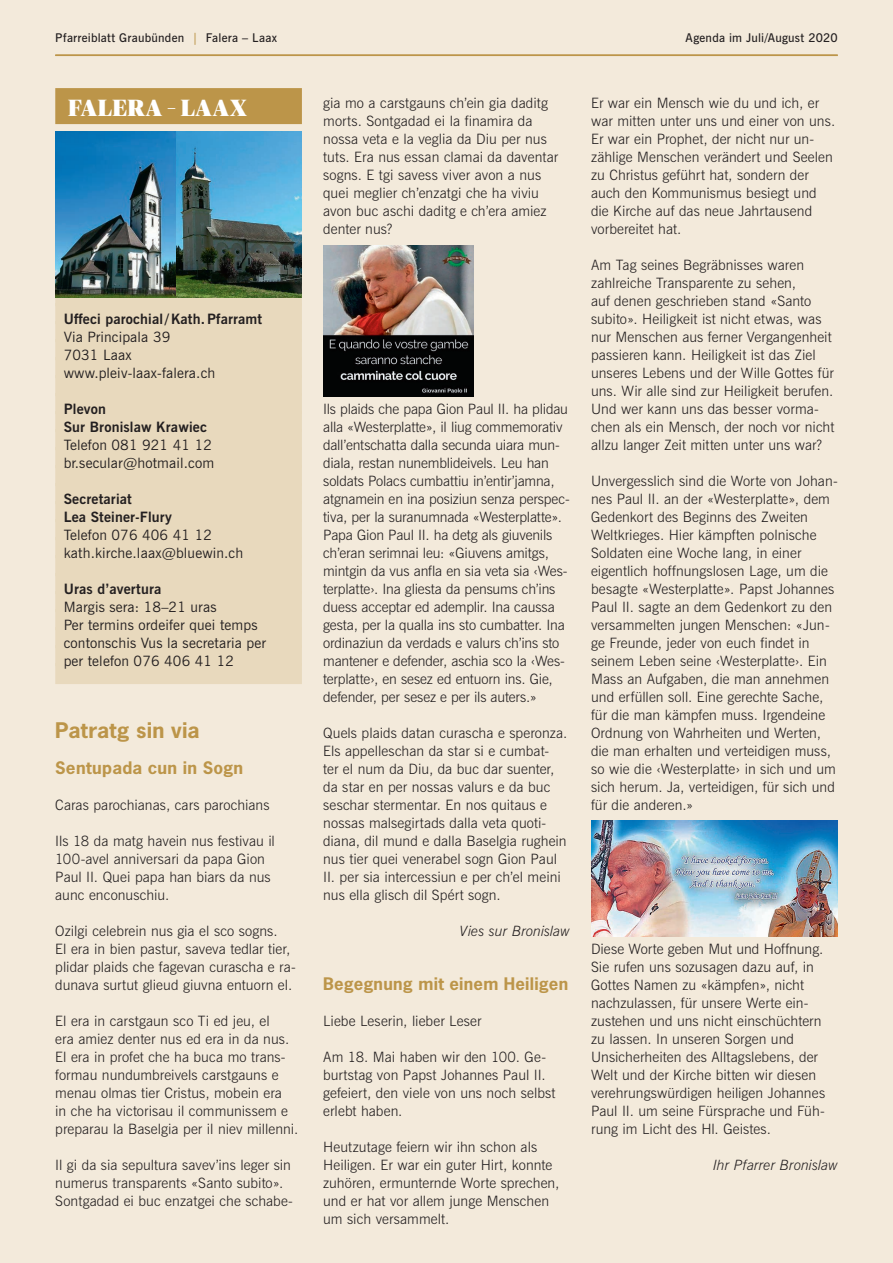
<style>
.page{position:relative;width:893px;height:1263px;background:#f3eadb}
.page>*{position:absolute;margin:0;border:0;box-sizing:border-box;transform-origin:0 0}
.t1{font:900 23.4px "Publico Banner";color:#fff}
.t2{font:700 20.25px "News Gothic";letter-spacing:.01em;color:#bc9549;scale:1.05 1}
.t3{font:700 16.35px "News Gothic";letter-spacing:.015em;color:#bc9549}
.t4{font:700 16.35px "News Gothic";letter-spacing:.015em;color:#bc9549;scale:1.05 1}
.t5{font:300 14.25px/18px "News Gothic BT";letter-spacing:.005em;color:#231f20}
.t6{font:14.25px/18px "News Gothic BT";letter-spacing:.01em;color:#231f20}
.t7{font:700 14.25px/18px "News Gothic BT";letter-spacing:.01em;color:#231f20}
.t8{font:italic 300 14.25px "News Gothic BT";color:#231f20}
.t9{font:600 12px "News Gothic BT";letter-spacing:.02em;color:#231f20}
.s1{color:#bc9549}
</style>
<div class="page">
<div style="left:55px;top:88px;width:247px;height:36px;background:#bc9549"></div>
<svg style="left:55px;top:297px;width:247px;height:6px"></svg>
<div style="left:55px;top:303px;width:247px;height:21px;background:#e8d9bd"></div>
<div style="left:55px;top:321px;width:247px;height:21px;background:#e8d9bd"></div>
<div style="left:55px;top:339px;width:247px;height:21px;background:#e8d9bd"></div>
<div style="left:55px;top:357px;width:247px;height:21px;background:#e8d9bd"></div>
<div style="left:55px;top:375px;width:247px;height:21px;background:#e8d9bd"></div>
<div style="left:55px;top:393px;width:247px;height:21px;background:#e8d9bd"></div>
<div style="left:55px;top:411px;width:247px;height:21px;background:#e8d9bd"></div>
<div style="left:55px;top:429px;width:247px;height:21px;background:#e8d9bd"></div>
<div style="left:55px;top:447px;width:247px;height:21px;background:#e8d9bd"></div>
<div style="left:55px;top:465px;width:247px;height:21px;background:#e8d9bd"></div>
<div style="left:55px;top:483px;width:247px;height:21px;background:#e8d9bd"></div>
<div style="left:55px;top:501px;width:247px;height:21px;background:#e8d9bd"></div>
<div style="left:55px;top:519px;width:247px;height:21px;background:#e8d9bd"></div>
<div style="left:55px;top:537px;width:247px;height:21px;background:#e8d9bd"></div>
<div style="left:55px;top:555px;width:247px;height:21px;background:#e8d9bd"></div>
<div style="left:55px;top:573px;width:247px;height:21px;background:#e8d9bd"></div>
<div style="left:55px;top:591px;width:247px;height:21px;background:#e8d9bd"></div>
<div style="left:55px;top:609px;width:247px;height:21px;background:#e8d9bd"></div>
<div style="left:55px;top:627px;width:247px;height:21px;background:#e8d9bd"></div>
<div style="left:55px;top:645px;width:247px;height:21px;background:#e8d9bd"></div>
<div style="left:55px;top:663px;width:247px;height:21px;background:#e8d9bd"></div>
<img style="left:323px;top:246px;width:151px;height:150px">
<img style="left:591px;top:821px;width:247px;height:115px">
<img style="left:55px;top:132px;width:121px;height:165px">
<img style="left:176px;top:132px;width:126px;height:165px">
<hr style="left:55px;top:55px;width:783px;height:1px;background:#bc9549">
<p class="t9" style="left:55px;top:31px;width:223px">Pfarreiblatt Graubünden <span class="s1">|</span> Falera – Laax</p>
<p class="t9" style="left:686px;top:31px;width:154px">Agenda im Juli/August 2020</p>
<h1 class="t1" style="left:68px;top:94px;width:47px">FALER</h1>
<h1 class="t1" style="left:146px;top:94px;width:53px">A – LAA</h1>
<h1 class="t1" style="left:230px;top:94px;width:18px">X</h1>
<p class="t7" style="left:64px;top:310px;width:200px">Uffeci parochial /Kath.Pfarramt</p>
<p class="t6" style="left:64px;top:328px;width:153px">Via Principala 39<br>7031 Laax www.pleiv-laax-falera.ch</p>
<p class="t7" style="left:64px;top:400px;width:145px">Plevon<br>Sur Bronislaw Krawiec</p>
<p class="t6" style="left:64px;top:436px;width:152px">Telefon 081 921 41 12 br.secular@hotmail.com</p>
<p class="t7" style="left:64px;top:490px;width:110px">Secretariat<br>Lea Steiner-Flury</p>
<p class="t6" style="left:64px;top:526px;width:181px">Telefon 076 406 41 12 kath.kirche.laax@bluewin.ch</p>
<p class="t7" style="left:64px;top:580px;width:99px">Uras d’avertura</p>
<p class="t6" style="left:64px;top:598px;width:204px">Margis sera: 18–21 uras<br>Per termins ordeifer quei temps contonschis Vus la secretaria per per telefon 076 406 41 12</p>
<h2 class="t2" style="left:55px;top:717px;width:139px">Patratg sin via</h2>
<p class="t4" style="left:55px;top:757px;width:181px">Sentupada cun in Sogn</p>
<p class="t5" style="left:55px;top:796px;width:216px">Caras parochianas, cars parochians</p>
<p class="t5" style="left:55px;top:832px;width:221px">Ils 18 da matg havein nus festivau il<br>100-avel anniversari da papa Gion<br>Paul II. Quei papa han biars da nus aunc enconuschiu.</p>
<p class="t5" style="left:55px;top:922px;width:242px">Ozilgi celebrein nus gia el sco sogns.<br>El era in bien pastur, saveva tedlar tier, plidar plaids che fagevan curascha e ra&shy;dunava surtut glieud giuvna entuorn el.</p>
<p class="t5" style="left:55px;top:1012px;width:245px">El era in carstgaun sco Ti ed jeu, el<br>era amiez denter nus ed era in da nus.<br>El era in profet che ha buca mo trans&shy;formau nundumbreivels carstgauns e menau olmas tier Cristus, mobein era<br>in che ha victorisau il communissem e preparau la Baselgia per il niev millenni.</p>
<p class="t5" style="left:55px;top:1156px;width:239px">Il gi da sia sepultura savev’ins leger sin numerus transparents «Santo subito».<br>Sontgadad ei buc enzatgei che schabe-</p>
<p class="t5" style="left:323px;top:94px;width:237px">gia mo a carstgauns ch’ein gia daditg morts. Sontgadad ei la finamira da nossa veta e la veglia da Diu per nus tuts. Era nus essan clamai da daventar sogns. E tgi savess viver avon a nus quei meglier ch’enzatgi che ha viviu avon buc aschi daditg e ch’era amiez denter nus?</p>
<p class="t5" style="left:323px;top:400px;width:248px">Ils plaids che papa Gion Paul II. ha plidau alla «Westerplatte», il liug commemorativ dall’entschatta dalla secunda uiara mun&shy;diala, restan nunemblideivels. Leu han soldats Polacs cumbattiu in’entir’jamna, atgnamein en ina posiziun senza perspec&shy;tiva, per la suranumnada «Westerplatte».<br>Papa Gion Paul II. ha detg als giuvenils ch’eran serimnai leu: «Giuvens amitgs, mintgin da vus anfla en sia veta sia ‹Wes&shy;terplatte›. Ina gliesta da pensums ch’ins duess acceptar ed ademplir. Ina caussa gesta, per la qualla ins sto cumbatter. Ina ordinaziun da verdads e valurs ch’ins sto mantener e defender, aschia sco la ‹Wes&shy;terplatte›, en sesez ed entuorn ins. Gie, defender, per sesez e per ils auters.»</p>
<p class="t5" style="left:323px;top:724px;width:246px">Quels plaids datan curascha e speronza.<br>Els appelleschan da star si e cumbat&shy;ter el num da Diu, da buc dar suenter, da star en per nossas valurs e da buc seschar stermentar. En nos quitaus e nossas malsegirtads dalla veta quoti&shy;diana, dil mund e dalla Baselgia rughein nus tier quei venerabel sogn Gion Paul II. per sia intercessiun e per ch’el meini nus ella glisch dil Spért sogn.</p>
<p class="t8" style="left:460px;top:922px;width:112px">Vies sur Bronislaw</p>
<p class="t3" style="left:323px;top:973px;width:247px">Begegnung mit einem Heiligen</p>
<p class="t5" style="left:323px;top:1012px;width:160px">Liebe Leserin, lieber Leser</p>
<p class="t5" style="left:323px;top:1048px;width:234px">Am 18. Mai haben wir den 100. Ge&shy;burtstag von Papst Johannes Paul II. gefeiert, den viele von uns noch selbst erlebt haben.</p>
<p class="t5" style="left:323px;top:1138px;width:238px">Heutzutage feiern wir ihn schon als Heiligen. Er war ein guter Hirt, konnte zuhören, ermunternde Worte sprechen, und er hat vor allem junge Menschen um sich versammelt.</p>
<p class="t5" style="left:591px;top:94px;width:246px">Er war ein Mensch wie du und ich, er war mitten unter uns und einer von uns.<br>Er war ein Prophet, der nicht nur un&shy;zählige Menschen verändert und Seelen zu Christus geführt hat, sondern der auch den Kommunismus besiegt und die Kirche auf das neue Jahrtausend vorbereitet hat.</p>
<p class="t5" style="left:591px;top:256px;width:245px">Am Tag seines Begräbnisses waren zahlreiche Transparente zu sehen,<br>auf denen geschrieben stand «Santo subito». Heiligkeit ist nicht etwas, was nur Menschen aus ferner Vergangenheit passieren kann. Heiligkeit ist das Ziel unseres Lebens und der Wille Gottes für uns. Wir alle sind zur Heiligkeit berufen.<br>Und wer kann uns das besser vorma&shy;chen als ein Mensch, der noch vor nicht allzu langer Zeit mitten unter uns war?</p>
<p class="t5" style="left:591px;top:472px;width:248px">Unvergesslich sind die Worte von Johan&shy;nes Paul II. an der «Westerplatte», dem Gedenkort des Beginns des Zweiten Weltkrieges. Hier kämpften polnische Soldaten eine Woche lang, in einer eigentlich hoffnungslosen Lage, um die besagte «Westerplatte». Papst Johannes Paul II. sagte an dem Gedenkort zu den versammelten jungen Menschen: «Jun&shy;ge Freunde, jeder von euch findet in seinem Leben seine ‹Westerplatte›. Ein Mass an Aufgaben, die man annehmen und erfüllen soll. Eine gerechte Sache, für die man kämpfen muss. Irgendeine Ordnung von Wahrheiten und Werten, die man erhalten und verteidigen muss, so wie die ‹Westerplatte› in sich und um sich herum. Ja, verteidigen, für sich und für die anderen.»</p>
<p class="t5" style="left:591px;top:940px;width:236px">Diese Worte geben Mut und Hoffnung.<br>Sie rufen uns sozusagen dazu auf, in Gottes Namen zu «kämpfen», nicht nachzulassen, für unsere Werte ein&shy;zustehen und uns nicht einschüchtern zu lassen. In unseren Sorgen und Unsicherheiten des Alltagslebens, der Welt und der Kirche bitten wir diesen verehrungswürdigen heiligen Johannes Paul II. um seine Fürsprache und Füh&shy;rung im Licht des Hl. Geistes.</p>
<p class="t8" style="left:713px;top:1156px;width:126px">Ihr Pfarrer Bronislaw</p>
</div>
